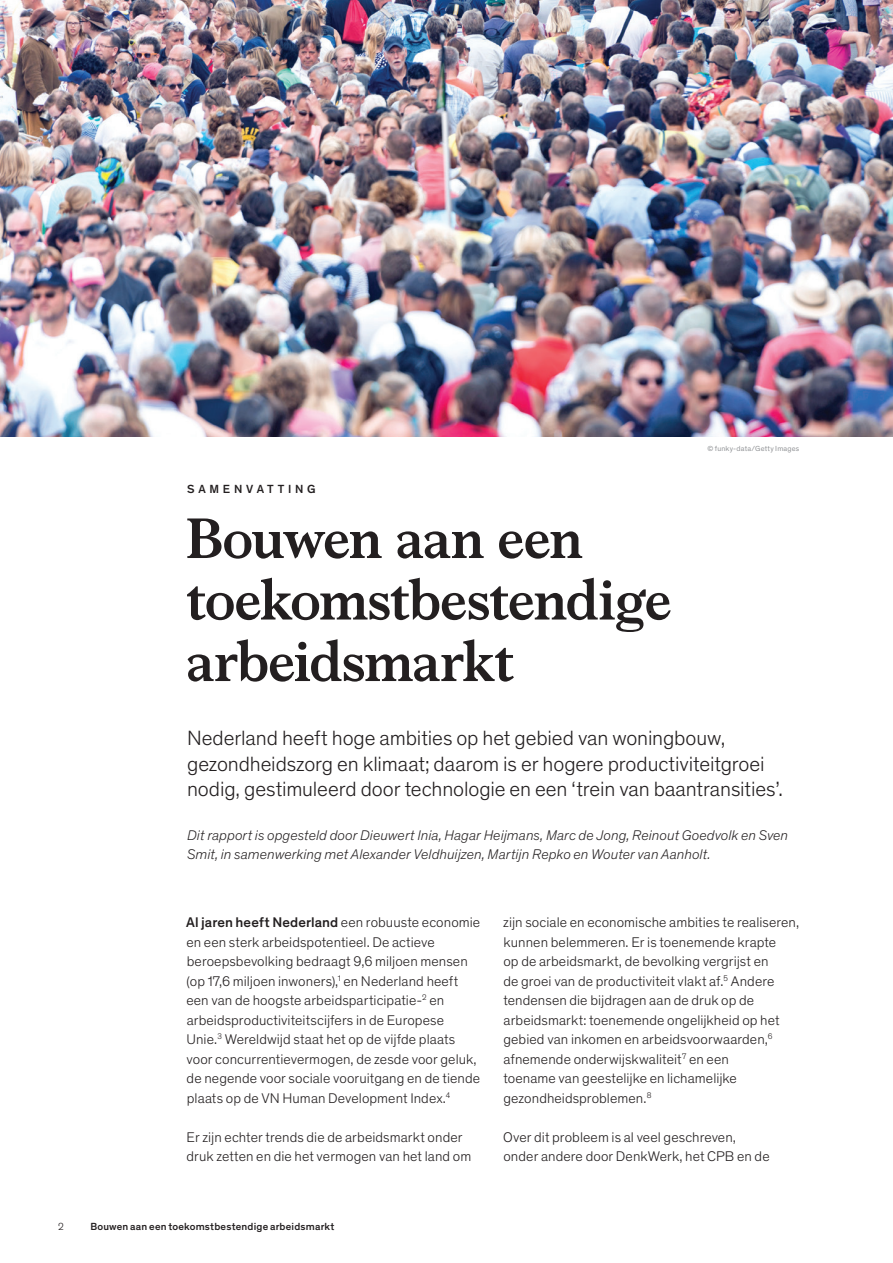
<style>
.page{position:relative;width:893px;height:1263px;background:#fff}
.page>*{position:absolute;margin:0;border:0;box-sizing:border-box;transform-origin:0 0}
.t1{font:700 57px/61.5px "Bower";letter-spacing:-.015em;color:#231f20}
.Standfirst-Dek_McKinseySans{font:300 21px/25.5px "Mc Kinsey Sans";letter-spacing:-.005em;color:#231f20}
.Bullet___Level_1{font:300 14.25px/19.5px "Mc Kinsey Sans";letter-spacing:.005em;color:#231f20}
.Author_byline{font:italic 300 14.25px/19.5px "Mc Kinsey Sans";letter-spacing:.005em;color:#231f20}
.t2{font:500 12px "Mc Kinsey Sans";letter-spacing:.315em;color:#231f20}
.t3{font:500 10.5px "Mc Kinsey Sans";letter-spacing:.015em;color:#231f20}
.t4{font:300 10.5px "Mc Kinsey Sans";color:#231f20}
.Heading{font:7.5px "Mc Kinsey Sans";letter-spacing:.025em;color:#939598}
.s1{font-weight:500}
</style>
<div class="page">
<img style="left:0;top:0;width:893px;height:436px">
<p class="t2" style="left:187px;top:480px;width:130px">SAMENVATTING</p>
<p class="t1" style="left:186px;top:504px;width:487px">Bouwen aan een toekomstbestendige arbeidsmarkt</p>
<h3 class="Heading" style="left:707px;top:443px;width:93px">© funky-data/Getty Images</h3>
<p class="Standfirst-Dek_McKinseySans" style="left:187px;top:725px;width:597px">Nederland heeft hoge ambities op het gebied van woningbouw, gezondheidszorg en klimaat; daarom is er hogere productiviteitgroei nodig, gestimuleerd door technologie en een ‘trein van baantransities’.</p>
<p class="Author_byline" style="left:187px;top:825px;width:602px">Dit rapport is opgesteld door Dieuwert Inia, Hagar Heijmans, Marc de Jong, Reinout Goedvolk en Sven<br>Smit, in samenwerking met Alexander Veldhuijzen, Martijn Repko en Wouter van Aanholt.</p>
<p class="Bullet___Level_1" style="left:186px;top:912px;width:296px"><span class="s1">Al jaren heeft Nederland</span> een robuuste economie en een sterk arbeidspotentieel. De actieve beroepsbevolking bedraagt 9,6 miljoen mensen (op 17,6 miljoen inwoners),<sup>1</sup> en Nederland heeft een van de hoogste arbeidsparticipatie-<sup>2</sup> en arbeidsproductiviteitscijfers in de Europese Unie.<sup>3</sup> Wereldwijd staat het op de vijfde plaats voor concurrentievermogen, de zesde voor geluk, de negende voor sociale vooruitgang en de tiende plaats op de VN Human Development Index.<sup>4</sup></p>
<p class="Bullet___Level_1" style="left:187px;top:1126px;width:286px">Er zijn echter trends die de arbeidsmarkt onder druk zetten en die het vermogen van het land om</p>
<p class="t4" style="left:58px;top:1219px;width:7px">2</p>
<p class="t3" style="left:90px;top:1218px;width:246px">Bouwen aan een toekomstbestendige arbeidsmarkt</p>
<p class="Bullet___Level_1" style="left:503px;top:912px;width:298px">zijn sociale en economische ambities te realiseren, kunnen belemmeren. Er is toenemende krapte<br>op de arbeidsmarkt, de bevolking vergrijst en<br>de groei van de productiviteit vlakt af.<sup>5</sup> Andere tendensen die bijdragen aan de druk op de arbeidsmarkt: toenemende ongelijkheid op het gebied van inkomen en arbeidsvoorwaarden,<sup>6 </sup>afnemende onderwijskwaliteit<sup>7</sup> en een<br>toename van geestelijke en lichamelijke gezondheidsproblemen.<sup>8</sup></p>
<p class="Bullet___Level_1" style="left:503px;top:1126px;width:268px">Over dit probleem is al veel geschreven, onder andere door DenkWerk, het CPB en de</p>
</div>
